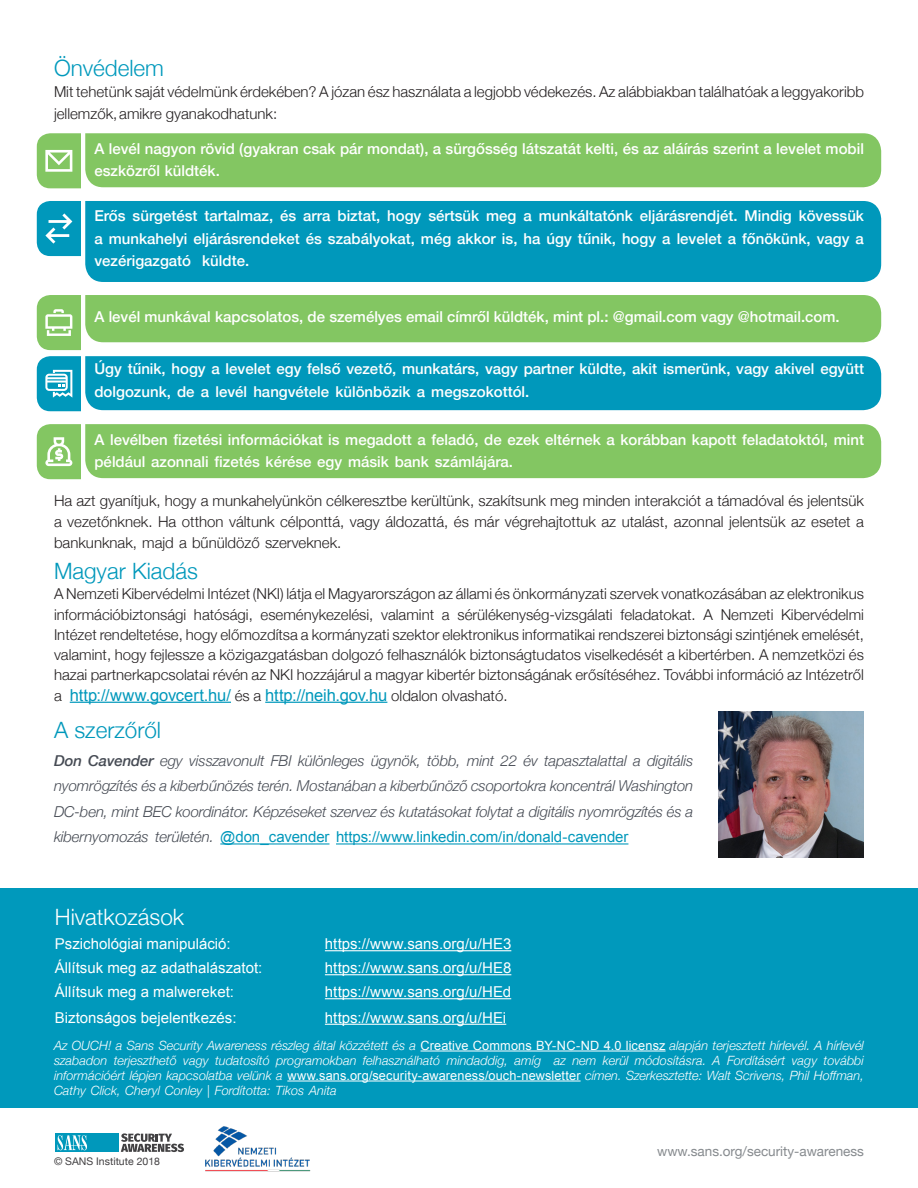
<style>
.page{position:relative;width:918px;height:1188px;background:#fff}
.page>*{position:absolute;margin:0;border:0;box-sizing:border-box;transform-origin:0 0}
.MainText{font:300 22.5px "Helvetica Neue";color:#0098bb}
.t1{font:300 22.5px "Helvetica Neue";color:#fff}
.MainText-2{font:300 22.5px "Helvetica Neue";color:#0099bc}
.MainText-3{font:16.5px "Arial";letter-spacing:-.005em;color:#0098bb}
.MainText-4{font:300 15px/20.2px "Helvetica Neue";color:#231f20}
.indents{font:500 15px/22.5px "Helvetica Neue";color:#fff}
.MainText-5{font:italic 300 15px/25.5px "Helvetica Neue";letter-spacing:-.01em;color:#464b54;text-align:justify}
.t2{font:15px "Arial";color:#fff}
.t3{font:13.5px "Helvetica Neue";color:#868a8e}
.MainText-6{font:italic 300 12.75px/15px "Helvetica Neue";color:#fff;text-align:right}
.t4{font:10.5px "Helvetica Neue";color:#413f41}
.s1{font-family:"Helvetica Neue";font-weight:300;font-size:15px;color:#231f20}
.s2{font-weight:500}
.s3{font-family:"Arial";font-weight:400;font-style:normal;color:#0098bb}
.s4{font-family:"Arial";font-weight:400;font-style:normal}
</style>
<div class="page">
<div style="left:85px;top:201px;width:796px;height:81px;background:#0098bb"></div>
<div style="left:0;top:889px;width:918px;height:219px;background:#0099bc"></div>
<hr style="left:325px;top:950px;width:186px;height:1px;background:#fff">
<hr style="left:325px;top:974px;width:186px;height:1px;background:#fff">
<hr style="left:325px;top:998px;width:186px;height:1px;background:#fff">
<hr style="left:325px;top:1024px;width:181px;height:1px;background:#fff">
<hr style="left:70px;top:702px;width:161px;height:1px;background:#0098bb">
<hr style="left:265px;top:702px;width:122px;height:1px;background:#0098bb">
<hr style="left:421px;top:1051px;width:245px;height:1px;background:#fff">
<hr style="left:287px;top:1081px;width:294px;height:1px;background:#fff">
<svg style="left:121px;top:1133px;width:63px;height:19px"></svg>
<div style="left:56px;top:1133px;width:63px;height:19px;background:#0098bb"></div>
<svg style="left:58px;top:1135px;width:29px;height:15px"></svg>
<img style="left:205px;top:1126px;width:106px;height:46px">
<hr style="left:220px;top:843px;width:109px;height:2px;background:#0098bb">
<hr style="left:336px;top:843px;width:292px;height:2px;background:#0098bb">
<img style="left:718px;top:711px;width:146px;height:146px">
<div style="left:37px;top:133px;width:844px;height:55px;background:#83c662"></div>
<svg style="left:37px;top:201px;width:44px;height:55px;background:#1ea4c3"></svg>
<div style="left:37px;top:356px;width:844px;height:55px;background:#0098bb"></div>
<div style="left:37px;top:424px;width:844px;height:55px;background:#83c662"></div>
<svg style="left:37px;top:295px;width:844px;height:55px;background:#95ce79"></svg>
<p class="MainText-2" style="left:54px;top:50px;width:112px">Önvédelem</p>
<p class="MainText-4" style="left:54px;top:79px;width:812px;line-height:22.5px">Mit tehetünk saját védelmünk érdekében? A józan ész használata a legjobb védekezés. Az alábbiakban találhatóak a leggyakoribb jellemzők,amikre gyanakodhatunk:</p>
<p class="indents" style="left:94px;top:136px;width:771px">A levél nagyon rövid (gyakran csak pár mondat a,) sürgősség látszatát kelti, és az aláírás szerint a levelet mobil eszközről küldték.</p>
<p class="indents" style="left:799px;top:203px;width:67px">kövessük</p>
<p class="indents" style="left:94px;top:203px;width:33px">Erős</p>
<p class="indents" style="left:94px;top:226px;width:771px">a munkahelyi eljárásrendeket és szabályokat, még akkor is, ha úgy tűnik, hogy a levelet a főnökünk, vagy a</p>
<p class="indents" style="left:202px;top:248px;width:48px">küldte.</p>
<p class="indents" style="left:133px;top:203px;width:67px">sürgetést</p>
<p class="indents" style="left:280px;top:203px;width:18px">és</p>
<p class="indents" style="left:428px;top:203px;width:52px">sértsük</p>
<p class="indents" style="left:539px;top:203px;width:96px">munkáltatónk</p>
<p class="indents" style="left:640px;top:203px;width:99px">eljárásrendjét.</p>
<p class="indents" style="left:205px;top:203px;width:70px">tartalmaz,</p>
<p class="indents" style="left:338px;top:203px;width:44px">biztat,</p>
<p class="indents" style="left:387px;top:203px;width:36px">hogy</p>
<p class="indents" style="left:744px;top:203px;width:49px">Mindig</p>
<p class="indents" style="left:303px;top:203px;width:29px">arra</p>
<p class="indents" style="left:486px;top:203px;width:32px">meg</p>
<p class="indents" style="left:523px;top:203px;width:10px">a</p>
<p class="indents" style="left:94px;top:248px;width:98px">vezérigazgató</p>
<p class="indents" style="left:94px;top:304px;width:747px">A levél munkával kapcsolatos, de személyes email címről küldték, mint pl.: @gmail.com vagy @hotmail.com.</p>
<p class="indents" style="left:94px;top:356px;width:771px">Úgy tűnik, hogy a levelet egy felső vezető, munkatárs, vagy partner küldte, akit ismerünk, vagy akivel együtt dolgozunk, de a levél hangvétele különbözik a megszokottól.</p>
<p class="indents" style="left:94px;top:427px;width:771px">A levélben fizetési információkat is megadott a feladó, de ezek eltérnek a korábban kapott feladatoktól, mint például azonnali fizetés kérése egy másik bank számlájára.</p>
<p class="MainText-4" style="left:54px;top:489px;width:812px;line-height:21px;text-align:justify">Ha azt gyanítjuk, hogy a munkahelyünkön célkeresztbe kerültünk, szakítsunk meg minden interakciót a támadóval és jelentsük a vezetőnknek. Ha otthon váltunk célponttá, vagy áldozattá, és már végrehajtottuk az utalást, azonnal jelentsük az esetet a bankunknak, majd a bűnüldöző szerveknek.</p>
<p class="MainText" style="left:54px;top:553px;width:145px">Magyar Kiadás</p>
<p class="MainText-4" style="left:54px;top:583px;width:812px;text-align:right">A Nemzeti Kibervédelmi Intézet (NKI) látja el Magyarországon az állami és önkormányzati szervek vonatkozásában az elektronikus<br>Kibervédelmi</p>
<p class="MainText-4" style="left:54px;top:603px;width:812px">információbiztonsági<br>Intézet rendeltetése, hogy előmozdítsa a kormányzati szektor elektronikus informatikai rendszerei biztonsági szintjének emelését, valamint, hogy fejlessze a közigazgatásban dolgozó felhasználók biztonságtudatos viselkedését a kibertérben A. nemzetközi és hazai partnerkapcsolatai révén az NKI hozzájárul a magyar kibertér biztonságának erősítéséhez. További információ az Intézetről</p>
<p class="MainText-3" style="left:70px;top:684px;width:439px">http://www.govcert.hu/ <span class="s1">és a</span> http://neih.gov.hu <span class="s1">oldalon olvasható.</span></p>
<p class="MainText-4" style="left:194px;top:603px;width:60px">hatósági,</p>
<p class="MainText-4" style="left:261px;top:603px;width:114px">eseménykezelési,</p>
<p class="MainText-4" style="left:457px;top:603px;width:157px">sérülékenység-vizsgálati</p>
<p class="MainText-4" style="left:381px;top:603px;width:55px">valamint</p>
<p class="MainText-4" style="left:620px;top:603px;width:94px">feladatokat A.</p>
<p class="MainText-4" style="left:721px;top:603px;width:54px">Nemzeti</p>
<p class="MainText-4" style="left:442px;top:603px;width:9px">a</p>
<p class="MainText-4" style="left:54px;top:684px;width:9px">a</p>
<p class="MainText" style="left:54px;top:712px;width:109px">A szerzőről</p>
<p class="MainText-5" style="left:54px;top:747px;width:641px"><span class="s2">Don Cavender</span> egy visszavonult FBI különleges ügynök, több, mint 22 év tapasztalattal a digitális nyomrögzítés és a kiberbűnözés terén. Mostanában a kiberbűnöző csoportokra koncentrál Washington DC-ben, mint BEC koordinátor. Képzéseket szervez és kutatásokat folytat a digitális nyomrögzítés és a kibernyomozás területén. <span class="s3">@don_cavender https://www.linkedin.com i n/ /donald-cavender</span></p>
<p class="t1" style="left:55px;top:899px;width:131px">Hivatkozások</p>
<p class="t2" style="left:55px;top:934px;width:177px">Pszichológiai manipuláció:</p>
<p class="t2" style="left:325px;top:934px;width:188px">https://www.sans.org /u/ HE3</p>
<p class="t2" style="left:55px;top:958px;width:209px">Állítsuk meg az adathalászatot:</p>
<p class="t2" style="left:325px;top:958px;width:188px">https://www.sans.org /u/ HE8</p>
<p class="t2" style="left:55px;top:982px;width:181px">Állítsuk meg a malwereket:</p>
<p class="t2" style="left:325px;top:982px;width:188px">https://www.sans.org /u/ HEd</p>
<p class="t2" style="left:55px;top:1008px;width:183px">Biztonságos bejelentkezés:</p>
<p class="t2" style="left:325px;top:1008px;width:183px">https://www.sans.org /u/ HEi</p>
<p class="MainText-6" style="left:54px;top:1037px;width:812px">Az OUCH! a Sans Security Awareness részleg által közzétett és a <span class="s4">Creative Commons BY-NC-ND 4.0 licensz</span> alapján terjesztett hírlevél A. hírlevél további</p>
<p class="MainText-6" style="left:114px;top:1052px;width:65px">terjeszthető</p>
<p class="MainText-6" style="left:215px;top:1052px;width:56px">tudatosító</p>
<p class="MainText-6" style="left:363px;top:1052px;width:79px">felhasználható</p>
<p class="MainText-6" style="left:514px;top:1052px;width:28px">amíg</p>
<p class="MainText-6" style="left:635px;top:1052px;width:87px">módosításra A.</p>
<p class="MainText-6" style="left:727px;top:1052px;width:60px">Fordításért</p>
<p class="MainText-6" style="left:54px;top:1052px;width:812px;text-align:left">szabadon<br>információért lépjen kapcsolatba velünk a <span class="s4">www.sans.org/security-awareness/ouch-newsletter</span> címen. Szerkesztette: Walt Scrivens, Phil Hoffman,<br>Cathy Click, Cheryl Conley | Fordította: Tikos Anita</p>
<p class="MainText-6" style="left:276px;top:1052px;width:82px">programokban</p>
<p class="MainText-6" style="left:447px;top:1052px;width:63px">mindaddig,</p>
<p class="MainText-6" style="left:603px;top:1052px;width:27px">kerül</p>
<p class="MainText-6" style="left:183px;top:1052px;width:27px">vagy</p>
<p class="MainText-6" style="left:554px;top:1052px;width:14px">az</p>
<p class="MainText-6" style="left:572px;top:1052px;width:26px">nem</p>
<p class="MainText-6" style="left:792px;top:1052px;width:27px">vagy</p>
<p class="t4" style="left:54px;top:1154px;width:108px">© SANS Institute 2018</p>
<p class="t3" style="left:657px;top:1142px;width:208px">www.sans.org/security-awareness</p>
</div>
